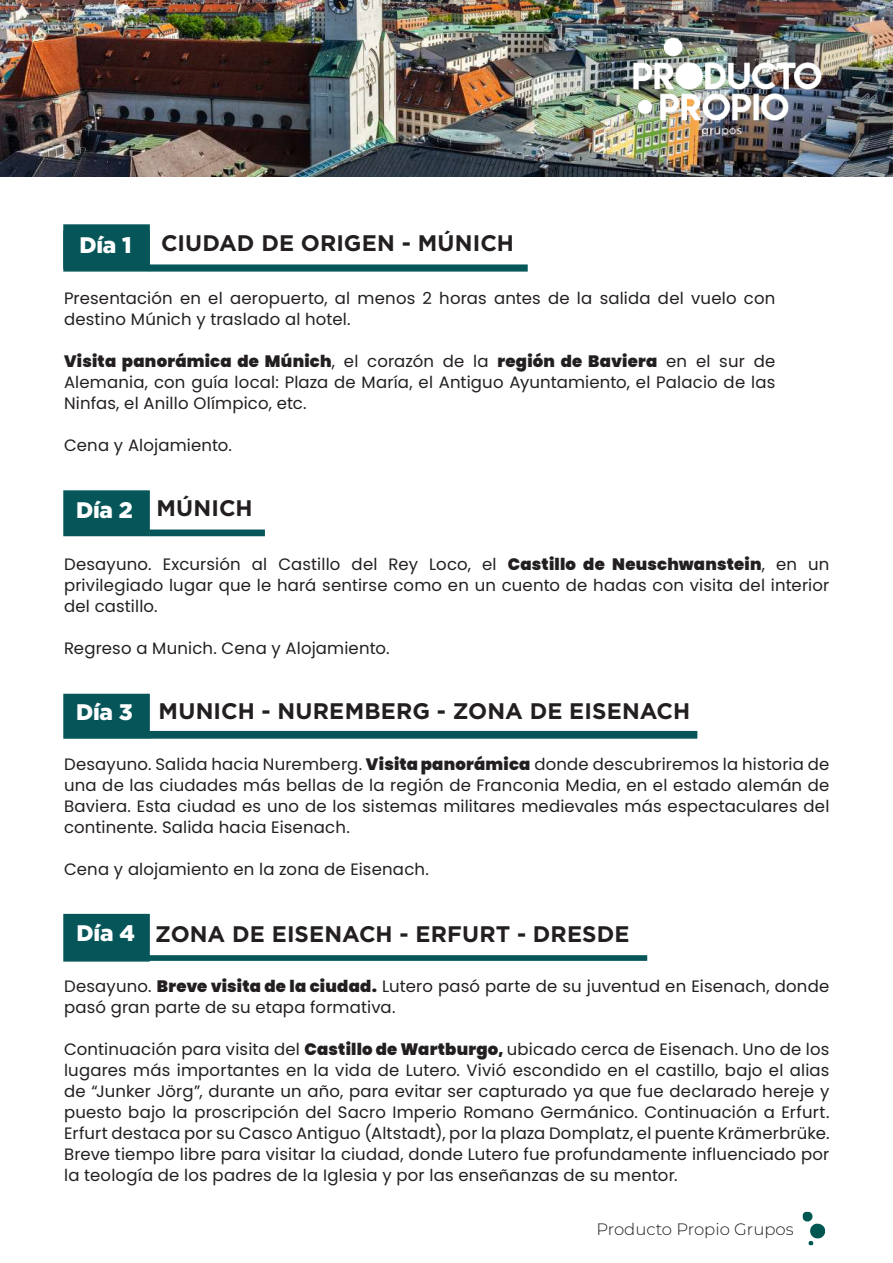
<style>
.page{position:relative;width:893px;height:1263px;background:#fff}
.page>*{position:absolute;margin:0;border:0;box-sizing:border-box;transform-origin:0 0}
.t1{font:700 22.5px "Gotham";letter-spacing:.005em;color:#231f20}
.t2{font:900 22.5px "Gotham";color:#fff}
.t3{font:16.5px/21px "Poppins";letter-spacing:.01em;color:#231f20;text-align:justify}
.t4{font:300 16.5px "Montserrat";color:#231f20}
.s1{font-weight:900}
.s2{font-weight:900;color:#fff}
</style>
<div class="page">
<img style="left:0;top:0;width:893px;height:176px">
<div style="left:63px;top:490px;width:87px;height:46px;background:#065659;border:2px solid #065659"></div>
<div style="left:149px;top:529px;width:116px;height:7px;background:#065659;border:2px solid #065659"></div>
<div style="left:63px;top:694px;width:87px;height:45px;background:#065659;border:2px solid #065659"></div>
<div style="left:149px;top:731px;width:548px;height:8px;background:#065659;border:2px solid #065659"></div>
<img style="left:616px;top:0;width:218px;height:177px">
<div style="left:63px;top:914px;width:87px;height:47px;background:#065659;border:2px solid #065659"></div>
<svg style="left:149px;top:955px;width:498px;height:6px;background:#125e61"></svg>
<div style="left:63px;top:224px;width:87px;height:45px;background:#065659;border:2px solid #065659"></div>
<div style="left:63px;top:230px;width:87px;height:42px;background:#065659;border:2px solid #065659"></div>
<svg style="left:149px;top:264px;width:379px;height:8px;background:#21686b"></svg>
<img style="left:802px;top:1211px;width:24px;height:35px">
<h1 class="t2" style="left:79px;top:230px;width:54px">Día 1</h1>
<h1 class="t1" style="left:161px;top:228px;width:354px">CIUDAD DE ORIGEN - MÚNICH</h1>
<p class="t3" style="left:64px;top:288px;width:713px">Presentación en el aeropuerto, al menos 2 horas antes de la salida del vuelo con destino Múnich y traslado al hotel.</p>
<p class="t3" style="left:64px;top:351px;width:713px"><span class="s1">Visita panorámica de Múnich</span>, el corazón de la <span class="s1">región de Baviera</span> en el sur de Alemania, con guía local: Plaza de María, el Antiguo Ayuntamiento, el Palacio de las Ninfas, el Anillo Olímpico, etc.</p>
<p class="t3" style="left:64px;top:435px;width:169px">Cena y Alojamiento.</p>
<h1 class="t1" style="left:76px;top:493px;width:178px"><span class="s2">Día 2</span> MÚNICH</h1>
<p class="t3" style="left:64px;top:554px;width:767px">Desayuno. Excursión al Castillo del Rey Loco, el <span class="s1">Castillo de Neuschwanstein</span>, en un privilegiado lugar que le hará sentirse como en un cuento de hadas con visita del interior del castillo.</p>
<p class="t3" style="left:64px;top:638px;width:327px">Regreso a Munich. Cena y Alojamiento.</p>
<h1 class="t1" style="left:76px;top:696px;width:616px"><span class="s2">Día 3</span> MUNICH - NUREMBERG - ZONA DE EISENACH</h1>
<p class="t3" style="left:64px;top:753px;width:767px">Desayuno. Salida hacia Nuremberg. <span class="s1">Visita panorámica</span> donde descubriremos la historia de una de las ciudades más bellas de la región de Franconia Media, en el estado alemán de Baviera. Esta ciudad es uno de los sistemas militares medievales más espectaculares del continente. Salida hacia Eisenach.</p>
<p class="t3" style="left:64px;top:858px;width:366px">Cena y alojamiento en la zona de Eisenach.</p>
<h1 class="t1" style="left:77px;top:919px;width:554px"><span class="s2">Día 4</span> ZONA DE EISENACH - ERFURT - DRESDE</h1>
<p class="t3" style="left:64px;top:976px;width:767px">Desayuno. <span class="s1">Breve visita de la ciudad.</span> Lutero pasó parte de su juventud en Eisenach, donde pasó gran parte de su etapa formativa.</p>
<p class="t3" style="left:64px;top:1039px;width:767px">Continuación para visita del <span class="s1">Castillo de Wartburgo,</span> ubicado cerca de Eisenach. Uno de los lugares más importantes en la vida de Lutero. Vivió escondido en el castillo, bajo el alias de “Junker Jörg”, durante un año, para evitar ser capturado ya que fue declarado hereje y puesto bajo la proscripción del Sacro Imperio Romano Germánico. Continuación a Erfurt.<br>Erfurt destaca por su Casco Antiguo (Altstadt), por la plaza Domplatz, el puente Krämerbrüke.<br>Breve tiempo libre para visitar la ciudad, donde Lutero fue profundamente influenciado por la teología de los padres de la Iglesia y por las enseñanzas de su mentor.</p>
<p class="t4" style="left:596px;top:1218px;width:199px">Producto Propio Grupos</p>
</div>
